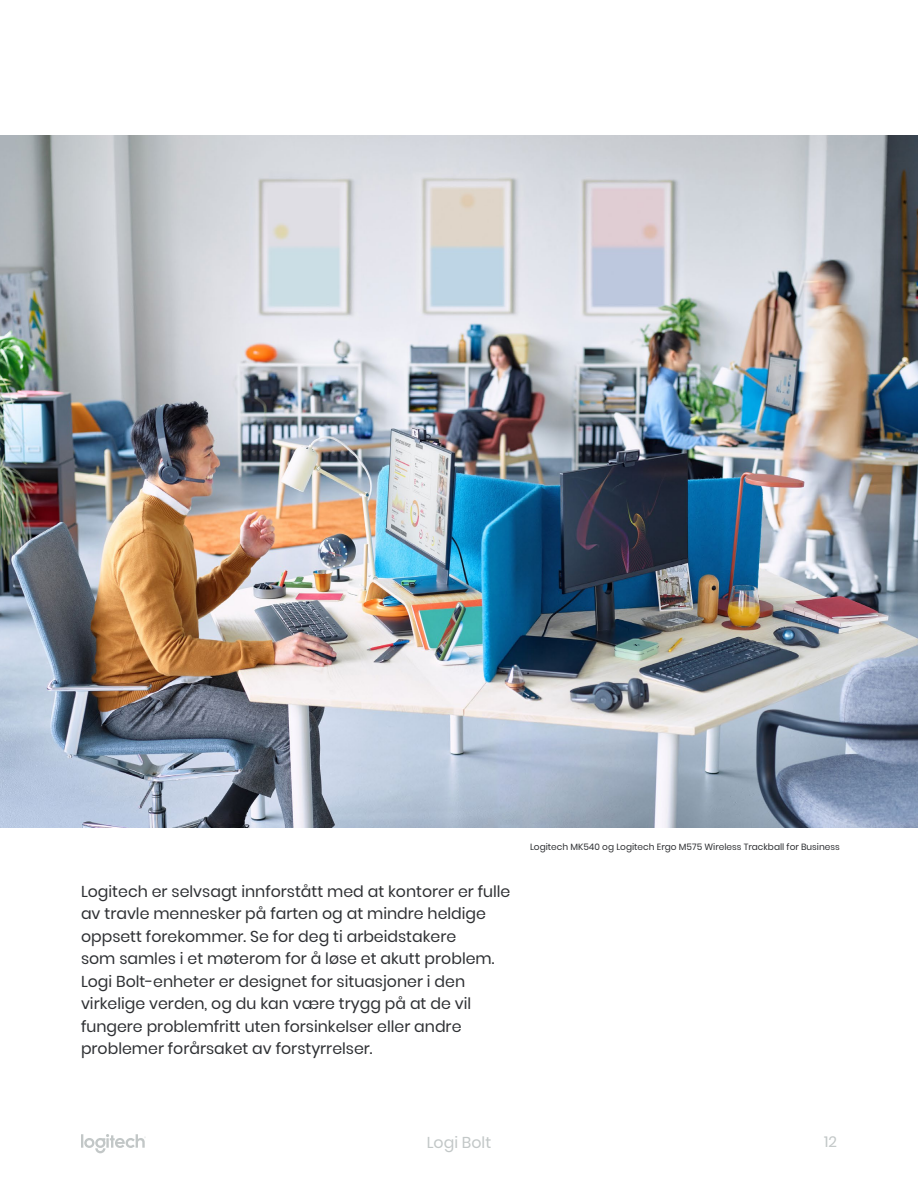
<style>
.page{position:relative;width:918px;height:1188px;background:#fff}
.page>*{position:absolute;margin:0;border:0;box-sizing:border-box;transform-origin:0 0}
.t1{font:15.75px/22.5px "Poppins";color:#2e3033}
.t2{font:15.75px "Poppins";color:#c2c7c7}
.t3{font:15px "Poppins";color:#c2c7c7}
.t4{font:9px "Poppins";color:#2e3033}
</style>
<div class="page">
<svg style="left:81px;top:1134px;width:65px;height:19px"></svg>
<img style="left:0;top:135px;width:918px;height:692px">
<p class="t1" style="left:81px;top:880px;width:431px">Logitech er selvsagt innforstått med at kontorer er fulle av travle mennesker på farten og at mindre heldige oppsett forekommer. Se for deg ti arbeidstakere<br>som samles i et møterom for å løse et akutt problem.<br>Logi Bolt-enheter er designet for situasjoner i den virkelige verden, og du kan være trygg på at de vil fungere problemfritt uten forsinkelser eller andre problemer forårsaket av forstyrrelser.</p>
<p class="t4" style="left:530px;top:841px;width:311px">Logitech MK540 og Logitech Ergo M575 Wireless Trackball for Business</p>
<p class="t2" style="left:427px;top:1134px;width:66px">Logi Bolt</p>
<p class="t3" style="left:824px;top:1134px;width:14px">12</p>
</div>
